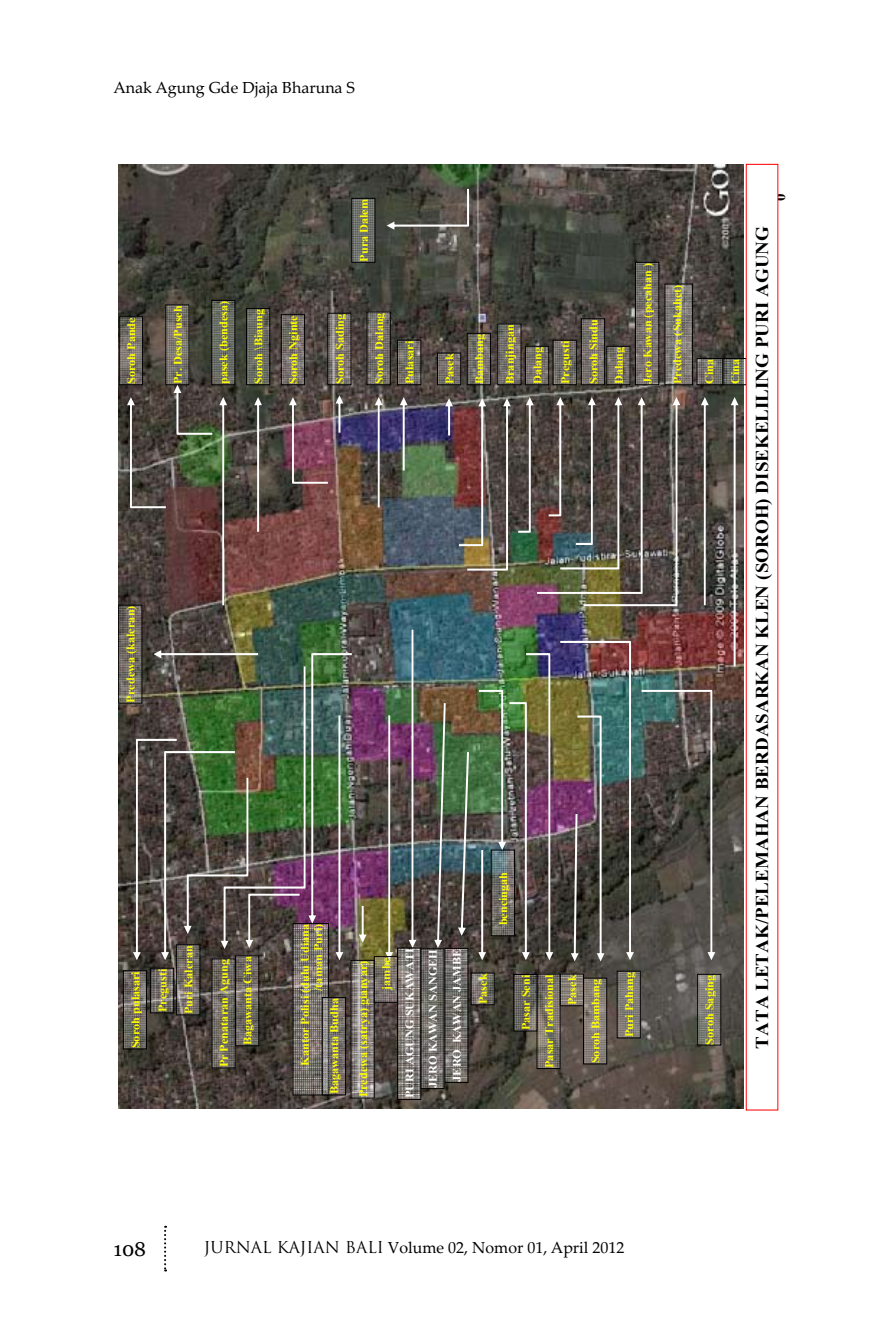
<style>
.page{position:relative;width:879px;height:1333px;background:#fff}
.page>*{position:absolute;margin:0;border:0;box-sizing:border-box;transform-origin:0 0}
.t1{font:20px "Georgia";color:#000}
.t2{font:700 18px "Times New Roman";color:#000;scale:1.05 1}
.t3{font:16px "Palatino Linotype";color:#000}
.t4{font:700 14.2px "Times New Roman";color:#000;scale:1.05 1}
.t5{font:700 11.6px/25.4px "Times New Roman";color:#ff0;scale:1.05 1}
.t6{font:700 11.6px/23.6px "Times New Roman";color:#fff;text-align:right;scale:1.05 1}
.s1{font-family:"Trajan Pro"}
</style>
<div class="page">
<svg style="left:164px;top:1225px;width:2px;height:46px"></svg>
<img style="left:119px;top:164px;width:624px;height:944px">
<img style="left:167px;top:306px;width:21px;height:77px">
<div style="left:165px;top:304px;width:25px;height:81px;border:1px solid #000"></div>
<svg style="left:174px;top:385px;width:38px;height:50px;background:#58544d"></svg>
<img style="left:121px;top:318px;width:20px;height:65px">
<div style="left:119px;top:316px;width:24px;height:69px;border:1px solid #000"></div>
<svg style="left:127px;top:397px;width:39px;height:111px;background:#554e49"></svg>
<img style="left:213px;top:302px;width:20px;height:81px">
<div style="left:211px;top:300px;width:24px;height:85px;border:1px solid #000"></div>
<svg style="left:219px;top:397px;width:8px;height:208px;background:#7b776b"></svg>
<svg style="left:254px;top:397px;width:8px;height:134px"></svg>
<img style="left:248px;top:310px;width:20px;height:73px">
<div style="left:246px;top:308px;width:24px;height:77px;border:1px solid #000"></div>
<img style="left:329px;top:315px;width:20px;height:68px">
<div style="left:327px;top:313px;width:24px;height:72px;border:1px solid #000"></div>
<img style="left:283px;top:316px;width:20px;height:67px">
<div style="left:281px;top:314px;width:24px;height:71px;border:1px solid #000"></div>
<svg style="left:336px;top:395px;width:7px;height:37px"></svg>
<img style="left:368px;top:313px;width:21px;height:70px">
<div style="left:366px;top:311px;width:25px;height:74px;border:1px solid #000"></div>
<img style="left:399px;top:341px;width:20px;height:42px">
<div style="left:397px;top:339px;width:24px;height:46px;border:1px solid #000"></div>
<img style="left:439px;top:354px;width:20px;height:29px">
<div style="left:437px;top:352px;width:24px;height:33px;border:1px solid #000"></div>
<svg style="left:375px;top:397px;width:8px;height:110px"></svg>
<svg style="left:400px;top:397px;width:7px;height:73px"></svg>
<svg style="left:445px;top:398px;width:8px;height:37px"></svg>
<svg style="left:289px;top:397px;width:39px;height:86px;background:#7f5460"></svg>
<img style="left:469px;top:335px;width:20px;height:48px">
<div style="left:467px;top:333px;width:24px;height:52px;border:1px solid #000"></div>
<img style="left:499px;top:325px;width:20px;height:58px">
<div style="left:497px;top:323px;width:24px;height:62px;border:1px solid #000"></div>
<img style="left:459px;top:398px;width:52px;height:172px">
<img style="left:637px;top:264px;width:20px;height:119px">
<div style="left:635px;top:262px;width:24px;height:123px;border:1px solid #000"></div>
<img style="left:527px;top:348px;width:20px;height:35px">
<div style="left:525px;top:346px;width:24px;height:39px;border:1px solid #000"></div>
<img style="left:554px;top:342px;width:21px;height:41px">
<div style="left:552px;top:340px;width:25px;height:45px;border:1px solid #000"></div>
<img style="left:583px;top:320px;width:20px;height:63px">
<div style="left:581px;top:318px;width:24px;height:67px;border:1px solid #000"></div>
<img style="left:608px;top:348px;width:20px;height:35px">
<div style="left:606px;top:346px;width:24px;height:39px;border:1px solid #000"></div>
<img style="left:666px;top:285px;width:25px;height:98px">
<div style="left:664px;top:283px;width:29px;height:102px;border:1px solid #000"></div>
<img style="left:518px;top:397px;width:162px;height:209px">
<img style="left:698px;top:360px;width:46px;height:23px">
<div style="left:696px;top:358px;width:27px;height:27px;border:1px solid #000"></div>
<div style="left:722px;top:358px;width:25px;height:27px;border:1px solid #000"></div>
<svg style="left:701px;top:397px;width:7px;height:208px"></svg>
<svg style="left:731px;top:397px;width:7px;height:269px"></svg>
<img style="left:353px;top:200px;width:20px;height:61px">
<div style="left:351px;top:198px;width:24px;height:65px;border:1px solid #000"></div>
<svg style="left:387px;top:189px;width:82px;height:41px;background:#5b5950"></svg>
<img style="left:125px;top:972px;width:20px;height:75px">
<div style="left:123px;top:970px;width:24px;height:79px;border:1px solid #000"></div>
<img style="left:152px;top:969px;width:20px;height:42px">
<div style="left:150px;top:967px;width:24px;height:46px;border:1px solid #000"></div>
<img style="left:120px;top:606px;width:20px;height:95px">
<div style="left:118px;top:604px;width:24px;height:99px;border:1px solid #000"></div>
<img style="left:178px;top:960px;width:20px;height:53px">
<div style="left:176px;top:944px;width:24px;height:71px;border:1px solid #000"></div>
<img style="left:213px;top:960px;width:21px;height:106px">
<div style="left:211px;top:958px;width:25px;height:110px;border:1px solid #000"></div>
<img style="left:237px;top:960px;width:20px;height:84px">
<div style="left:235px;top:955px;width:24px;height:91px;border:1px solid #000"></div>
<img style="left:294px;top:960px;width:33px;height:133px">
<div style="left:292px;top:923px;width:37px;height:172px;border:1px solid #000"></div>
<img style="left:133px;top:650px;width:219px;height:310px">
<svg style="left:359px;top:905px;width:7px;height:37px"></svg>
<img style="left:324px;top:999px;width:20px;height:94px">
<div style="left:322px;top:997px;width:24px;height:98px;border:1px solid #000"></div>
<img style="left:352px;top:961px;width:21px;height:135px">
<div style="left:350px;top:959px;width:25px;height:139px;border:1px solid #000"></div>
<svg style="left:409px;top:629px;width:7px;height:318px"></svg>
<svg style="left:458px;top:752px;width:11px;height:183px;background:#677467"></svg>
<img style="left:376px;top:958px;width:20px;height:42px">
<img style="left:385px;top:715px;width:12px;height:245px">
<div style="left:374px;top:956px;width:24px;height:46px;border:1px solid #000"></div>
<img style="left:399px;top:949px;width:20px;height:148px">
<div style="left:397px;top:947px;width:24px;height:152px;border:1px solid #000"></div>
<img style="left:422px;top:950px;width:20px;height:137px">
<svg style="left:434px;top:703px;width:12px;height:245px;background:#666e62"></svg>
<div style="left:420px;top:948px;width:24px;height:141px;border:1px solid #000"></div>
<img style="left:446px;top:949px;width:20px;height:131px">
<div style="left:444px;top:947px;width:24px;height:135px;border:1px solid #000"></div>
<img style="left:472px;top:974px;width:21px;height:29px">
<div style="left:470px;top:972px;width:25px;height:33px;border:1px solid #000"></div>
<img style="left:538px;top:975px;width:21px;height:91px">
<div style="left:536px;top:973px;width:25px;height:95px;border:1px solid #000"></div>
<img style="left:562px;top:975px;width:20px;height:29px">
<div style="left:560px;top:973px;width:24px;height:33px;border:1px solid #000"></div>
<img style="left:585px;top:979px;width:20px;height:83px">
<div style="left:583px;top:977px;width:24px;height:87px;border:1px solid #000"></div>
<img style="left:560px;top:641px;width:74px;height:320px">
<svg style="left:641px;top:690px;width:74px;height:270px;background:#52504b"></svg>
<img style="left:699px;top:975px;width:20px;height:68px">
<div style="left:697px;top:973px;width:24px;height:72px;border:1px solid #000"></div>
<img style="left:619px;top:972px;width:20px;height:64px">
<div style="left:617px;top:970px;width:24px;height:68px;border:1px solid #000"></div>
<img style="left:478px;top:653px;width:75px;height:307px">
<img style="left:515px;top:975px;width:20px;height:54px">
<div style="left:513px;top:973px;width:24px;height:58px;border:1px solid #000"></div>
<h3 class="t3" style="left:113px;top:77px;width:243px">Anak Agung Gde Djaja Bharuna S</h3>
<p class="t5" style="left:351px;top:262px;width:61px;rotate:-90deg">Pura Dalem</p>
<p class="t5" style="left:118px;top:384px;width:65px;rotate:-90deg">Soroh Pande</p>
<p class="t5" style="left:165px;top:384px;width:77px;rotate:-90deg">Pr. Desa/Puseh</p>
<p class="t5" style="left:211px;top:384px;width:81px;rotate:-90deg">pasek (bendesa)</p>
<p class="t5" style="left:245px;top:384px;width:73px;rotate:-90deg">Soroh \Biaung</p>
<p class="t5" style="left:327px;top:384px;width:68px;rotate:-90deg">Soroh Sading</p>
<p class="t5" style="left:280px;top:384px;width:67px;rotate:-90deg">Soroh Nginte</p>
<p class="t5" style="left:366px;top:384px;width:70px;rotate:-90deg">Soroh Dalang</p>
<p class="t5" style="left:396px;top:384px;width:43px;rotate:-90deg">Pulasari</p>
<p class="t5" style="left:436px;top:384px;width:31px;rotate:-90deg">Pasek</p>
<p class="t5" style="left:466px;top:384px;width:49px;rotate:-90deg">Bambang</p>
<p class="t5" style="left:497px;top:384px;width:58px;rotate:-90deg">Branjingan</p>
<p class="t5" style="left:524px;top:384px;width:37px;rotate:-90deg">Dalang</p>
<p class="t5" style="left:552px;top:384px;width:43px;rotate:-90deg">Pregusti</p>
<p class="t5" style="left:580px;top:384px;width:63px;rotate:-90deg">Soroh Sindu<br>Dalang</p>
<p class="t5" style="left:634px;top:384px;width:117px;rotate:-90deg">Jero Kawan (pecahan )</p>
<p class="t5" style="left:664px;top:384px;width:96px;rotate:-90deg">Predewa (Sukahet)</p>
<p class="t5" style="left:696px;top:384px;width:25px;rotate:-90deg">Cina</p>
<p class="t5" style="left:722px;top:384px;width:25px;rotate:-90deg">Cina</p>
<p class="t5" style="left:118px;top:702px;width:94px;rotate:-90deg">Predewa (kaleran)</p>
<p class="t5" style="left:122px;top:1048px;width:75px;rotate:-90deg">Soroh pulasari</p>
<p class="t5" style="left:149px;top:1012px;width:43px;rotate:-90deg">Pregusti</p>
<p class="t5" style="left:176px;top:1014px;width:67px;rotate:-90deg">Puri Kaleran</p>
<p class="t5" style="left:212px;top:1067px;width:107px;line-height:23.6px;text-align:right;rotate:-90deg">Pr Penataran Agung<br>Bagawanta Ciwa</p>
<p class="t5" style="left:298px;top:1065px;width:136px;line-height:13.4px;text-align:right;rotate:-90deg">Kantor Polisi (dulu Udiana /taman Puri)</p>
<p class="t5" style="left:321px;top:1094px;width:93px;rotate:-90deg">Bagawanta Budha</p>
<p class="t5" style="left:351px;top:989px;width:32px;line-height:23.2px;text-indent:-108px;rotate:-90deg">Predewa (satrya) gianyar) jambe</p>
<p class="t6" style="left:397px;top:1097px;width:144px;rotate:-90deg">PURI AGUNG SUKAWATI<br>JERO KAWAN SANGEH<br>JERO KAWAN JAMBE</p>
<p class="t5" style="left:490px;top:925px;width:53px;rotate:-90deg">bencingah</p>
<p class="t5" style="left:470px;top:1004px;width:31px;rotate:-90deg">Pasek</p>
<p class="t5" style="left:513px;top:1030px;width:54px;rotate:-90deg">Pasar Seni</p>
<p class="t5" style="left:616px;top:1037px;width:64px;rotate:-90deg">Puri Pahang</p>
<p class="t5" style="left:536px;top:1067px;width:91px;rotate:-90deg">Pasar Tradisional</p>
<p class="t5" style="left:559px;top:1005px;width:31px;rotate:-90deg">Pasek</p>
<p class="t5" style="left:582px;top:1063px;width:82px;rotate:-90deg">Soroh Bambang</p>
<p class="t5" style="left:697px;top:1044px;width:68px;rotate:-90deg">Soroh Saging</p>
<p class="t4" style="left:770px;top:201px;width:9px;rotate:-90deg">0</p>
<h2 class="t2" style="left:749px;top:1048px;width:784px;rotate:-90deg">TATA LETAK/PELEMAHAN BERDASARKAN KLEN (SOROH) DISEKELILING PURI AGUNG</h2>
<h1 class="t1" style="left:113px;top:1237px;width:34px">108</h1>
<h3 class="t3" style="left:204px;top:1236px;width:422px"><span class="s1">JURNAL KAJIAN BALI</span> Volume 02, Nomor 01, April 2012</h3>
</div>
